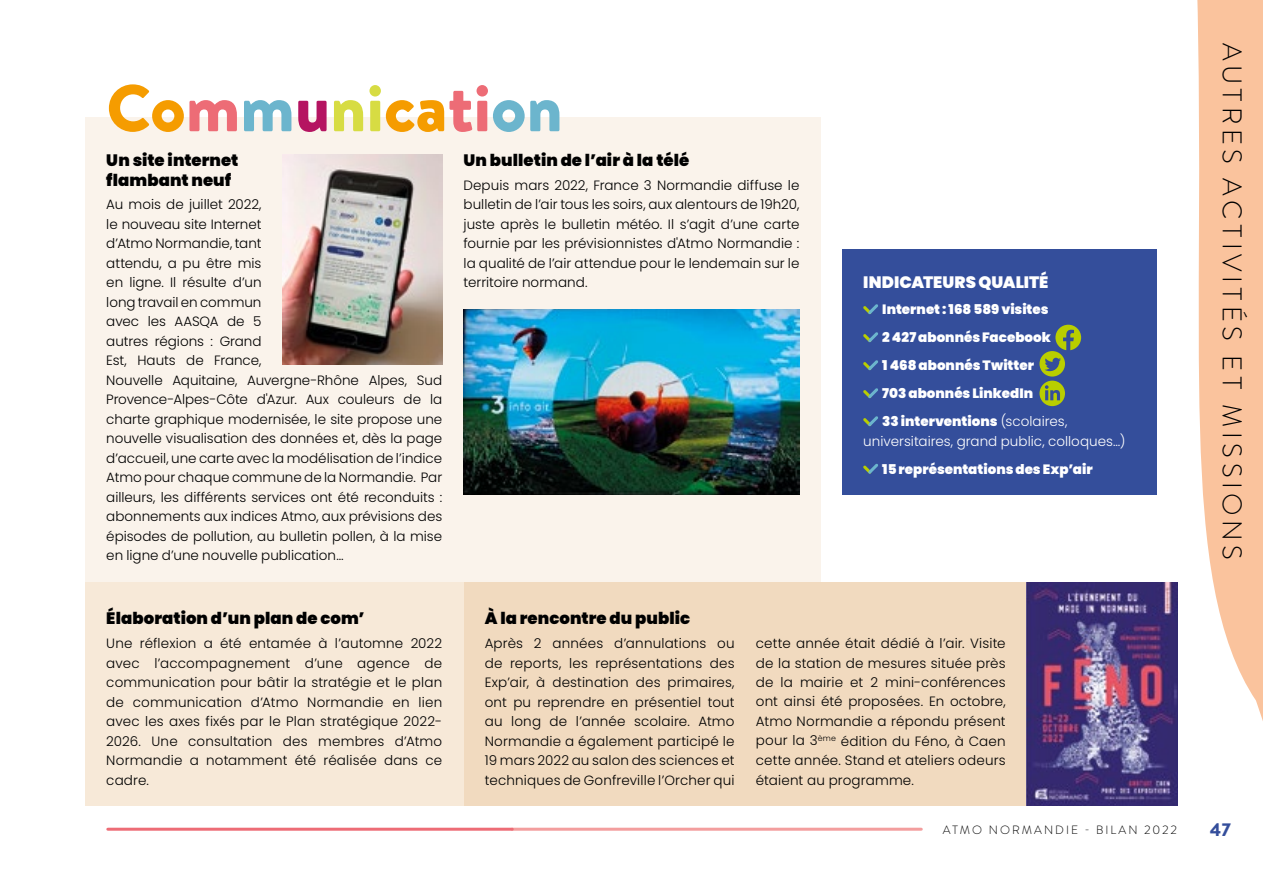
<style>
.page{position:relative;width:1263px;height:893px;background:#fff}
.page>*{position:absolute;margin:0;border:0;box-sizing:border-box;transform-origin:0 0}
.t1{font:900 66px "Brandon Text";color:#f59c00}
.t2{font:300 27px "Brandon Text";letter-spacing:.17em;color:#000}
.t3{font:900 18px "Brandon Text";color:#344e9b}
.t4{font:900 16.5px/19.5px "Poppins";letter-spacing:.005em;color:#000}
.t5{font:900 16.5px "Poppins";color:#fff}
.t6{font:300 13.5px/19.5px "Poppins";color:#000;text-align:justify}
.t7{font:900 13.5px/28px "Poppins";color:#fff}
.t8{font:300 13.5px "Poppins";color:#fff}
.t9{font:300 12px "Brandon Text";letter-spacing:.17em;color:#000}
.s1{color:#ed6c76}
.s2{color:#6cb5cd}
.s3{color:#b51461}
.s4{color:#d7dc43}
.s5{font-weight:300}
</style>
<div class="page">
<hr style="left:512px;top:828px;width:409px;height:3px;background:#f39e9e">
<hr style="left:108px;top:828px;width:404px;height:3px;background:#ed6c76">
<svg style="left:1175px;top:0;width:88px;height:721px;fill:#fac39d"></svg>
<div style="left:85px;top:117px;width:736px;height:466px;background:#faf3eb"></div>
<img style="left:283px;top:154px;width:159px;height:210px">
<img style="left:463px;top:309px;width:336px;height:186px">
<div style="left:463px;top:583px;width:564px;height:223px;background:#f1dabf"></div>
<img style="left:1027px;top:583px;width:151px;height:223px">
<div style="left:85px;top:583px;width:378px;height:223px;background:#f7e9d8"></div>
<div style="left:842px;top:249px;width:315px;height:246px;background:#344e9b"></div>
<svg style="left:863px;top:304px;width:15px;height:10px"></svg>
<svg style="left:863px;top:332px;width:15px;height:10px"></svg>
<svg style="left:863px;top:360px;width:15px;height:10px"></svg>
<svg style="left:863px;top:388px;width:15px;height:10px"></svg>
<svg style="left:863px;top:416px;width:15px;height:10px"></svg>
<svg style="left:863px;top:464px;width:15px;height:10px"></svg>
<svg style="left:1039px;top:325px;width:42px;height:81px"></svg>
<h1 class="t1" style="left:106px;top:62px;width:458px">Co<span class="s1">m</span><span class="s2">m</span><span class="s3">u</span><span class="s4">ni</span>ca<span class="s1">ti</span><span class="s2">on</span></h1>
<p class="t4" style="left:106px;top:151px;width:134px">Un site internet flambant neuf</p>
<p class="t6" style="left:106px;top:195px;width:337px;text-align:left">Au mois de juillet 2022,<br>le nouveau site Internet<br>d’Atmo Normandie, tant<br>attendu, a pu être mis<br>en ligne. Il résulte d’un<br>long travail en commun<br>avec les AASQA de 5<br>autres régions : Grand<br>Est, Hauts de France,<br>Nouvelle Aquitaine, Auvergne-Rhône Alpes, Sud Provence-Alpes-Côte d'Azur. Aux couleurs de la charte graphique modernisée, le site propose une nouvelle visualisation des données et, dès la page d’accueil, une carte avec la modélisation de l’indice Atmo pour chaque commune de la Normandie. Par ailleurs, les différents services ont été reconduits : abonnements aux indices Atmo, aux prévisions des épisodes de pollution, au bulletin pollen, à la mise en ligne d’une nouvelle publication…</p>
<p class="t4" style="left:463px;top:151px;width:227px">Un bulletin de l’air à la télé</p>
<p class="t6" style="left:463px;top:175px;width:337px">Depuis mars 2022, France 3 Normandie diffuse le bulletin de l’air tous les soirs, aux alentours de 19h20, juste après le bulletin météo. Il s’agit d’une carte fournie par les prévisionnistes d'Atmo Normandie : la qualité de l’air attendue pour le lendemain sur le territoire normand.</p>
<p class="t5" style="left:863px;top:272px;width:186px">INDICATEURS QUALITÉ</p>
<p class="t7" style="left:882px;top:295px;width:187px">Internet : 168 589 visites<br>2 427 abonnés Facebook<br>1 468 abonnés Twitter<br>703 abonnés LinkedIn<br>33 interventions <span class="s5">(scolaires,</span></p>
<p class="t8" style="left:863px;top:433px;width:264px">universitaires, grand public, colloques…)</p>
<p class="t7" style="left:882px;top:455px;width:212px">15 représentations des Exp’air</p>
<p class="t4" style="left:106px;top:609px;width:260px">Élaboration d’un plan de com’</p>
<p class="t6" style="left:106px;top:634px;width:337px">Une réflexion a été entamée à l’automne 2022 avec l’accompagnement d’une agence de communication pour bâtir la stratégie et le plan de communication d’Atmo Normandie en lien avec les axes fixés par le Plan stratégique 2022- 2026. Une consultation des membres d’Atmo Normandie a notamment été réalisée dans ce cadre.</p>
<p class="t4" style="left:485px;top:609px;width:207px">À la rencontre du public</p>
<p class="t6" style="left:485px;top:634px;width:251px">Après 2 années d’annulations ou de reports, les représentations des Exp’air, à destination des primaires, ont pu reprendre en présentiel tout au long de l’année scolaire. Atmo Normandie a également participé le 19 mars 2022 au salon des sciences et techniques de Gonfreville l’Orcher qui</p>
<p class="t6" style="left:756px;top:634px;width:251px">cette année était dédié à l’air. Visite de la station de mesures située près de la mairie et 2 mini-conférences ont ainsi été proposées. En octobre, Atmo Normandie a répondu présent pour la 3<sup>ème</sup> édition du Féno, à Caen cette année. Stand et ateliers odeurs étaient au programme.</p>
<h2 class="t2" style="left:1250px;top:43px;width:519px;rotate:90deg">AUTRES ACTIVITÉS ET MISSIONS</h2>
<p class="t9" style="left:943px;top:821px;width:236px">ATMO NORMANDIE - BILAN 2022</p>
<h3 class="t3" style="left:1210px;top:816px;width:23px">47</h3>
</div>
